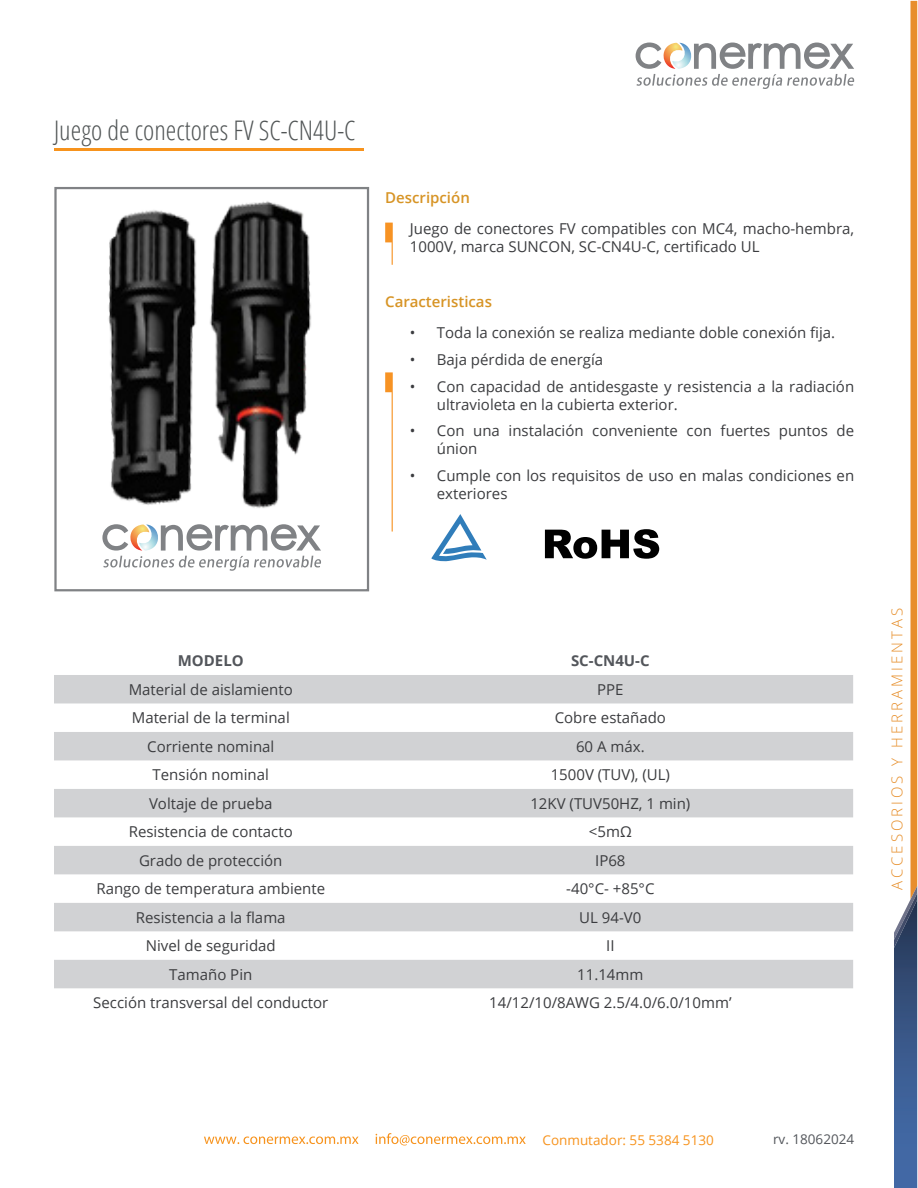
<style>
.page{position:relative;width:918px;height:1188px;background:#fff}
.page>*{position:absolute;margin:0;border:0;box-sizing:border-box;transform-origin:0 0}
.Titulo_Ficha{font:300 condensed 27px "Open Sans";color:#515556}
.Parrafo{font:15px/18px "Open Sans";color:#3b3c3f}
.Caracteristicas_Nara{font:600 15px "Open Sans";color:#d79425}
.t1{font:300 15px "Open Sans";letter-spacing:.2em;color:#e78f2b}
.Parrafo-2{font:700 15px "Open Sans";color:#53565b}
.t2{font:13.5px "Open Sans";color:#f7931d}
.t3{font:13.5px "Open Sans";color:#53565b}
</style>
<div class="page">
<svg style="left:910px;top:1px;width:7px;height:892px;background:#e9953b"></svg>
<img style="left:910px;top:893px;width:7px;height:7px">
<img style="left:894px;top:900px;width:23px;height:288px">
<svg style="left:636px;top:43px;width:218px;height:46px"></svg>
<svg style="left:204px;top:1137px;width:155px;height:7px"></svg>
<svg style="left:376px;top:1133px;width:150px;height:12px"></svg>
<svg style="left:385px;top:372px;width:8px;height:160px"></svg>
<svg style="left:385px;top:223px;width:8px;height:42px"></svg>
<div style="left:54px;top:187px;width:315px;height:404px;border:2px solid #808285"></div>
<svg style="left:54px;top:675px;width:799px;height:313px;fill:#d1d2d4"></svg>
<hr style="left:54px;top:148px;width:310px;height:3px;background:#f7931d">
<img style="left:108px;top:201px;width:203px;height:307px">
<svg style="left:102px;top:524px;width:219px;height:47px"></svg>
<svg style="left:545px;top:529px;width:114px;height:30px"></svg>
<svg style="left:431px;top:514px;width:56px;height:48px"></svg>
<p class="Titulo_Ficha" style="left:54px;top:112px;width:303px">Juego de conectores FV SC-CN4U-C</p>
<p class="Caracteristicas_Nara" style="left:385px;top:187px;width:86px">Descripción</p>
<p class="Parrafo" style="left:410px;top:219px;width:446px">Juego de conectores FV compatibles con MC4, macho-hembra,<br>1000V, marca SUNCON, SC-CN4U-C, certificado UL</p>
<p class="Caracteristicas_Nara" style="left:385px;top:291px;width:108px">Caracteristicas</p>
<p class="Parrafo" style="left:410px;top:324px;width:427px">• Toda la conexión se realiza mediante doble conexión fija.</p>
<p class="Parrafo" style="left:410px;top:350px;width:195px">• Baja pérdida de energía</p>
<p class="Parrafo" style="left:437px;top:377px;width:419px;text-indent:-27px">• Con capacidad de antidesgaste y resistencia a la radiación ultravioleta en la cubierta exterior.</p>
<p class="Parrafo" style="left:437px;top:421px;width:419px;text-indent:-27px">• Con una instalación conveniente con fuertes puntos de únion</p>
<p class="Parrafo" style="left:437px;top:466px;width:419px;text-indent:-27px">• Cumple con los requisitos de uso en malas condiciones en exteriores</p>
<p class="Parrafo-2" style="left:178px;top:650px;width:67px">MODELO</p>
<p class="Parrafo-2" style="left:571px;top:650px;width:80px">SC-CN4U-C</p>
<p class="Parrafo" style="left:129px;top:680px;width:166px">Material de aislamiento</p>
<p class="Parrafo" style="left:597px;top:680px;width:28px">PPE</p>
<p class="Parrafo" style="left:132px;top:709px;width:160px">Material de la terminal</p>
<p class="Parrafo" style="left:555px;top:709px;width:113px">Cobre estañado</p>
<p class="Parrafo" style="left:147px;top:737px;width:129px">Corriente nominal</p>
<p class="Parrafo" style="left:576px;top:737px;width:70px">60 A máx.</p>
<p class="Parrafo" style="left:153px;top:766px;width:118px">Tensión nominal</p>
<p class="Parrafo" style="left:551px;top:766px;width:121px">1500V (TUV), (UL)</p>
<p class="Parrafo" style="left:149px;top:794px;width:125px">Voltaje de prueba</p>
<p class="Parrafo" style="left:530px;top:794px;width:162px">12KV (TUV50HZ, 1 min)</p>
<p class="Parrafo" style="left:129px;top:823px;width:165px">Resistencia de contacto</p>
<p class="Parrafo" style="left:589px;top:823px;width:44px">&lt;5mΩ</p>
<p class="Parrafo" style="left:139px;top:851px;width:145px">Grado de protección</p>
<p class="Parrafo" style="left:595px;top:851px;width:32px">IP68</p>
<p class="Parrafo" style="left:96px;top:880px;width:230px">Rango de temperatura ambiente</p>
<p class="Parrafo" style="left:566px;top:880px;width:90px">-40°C- +85°C</p>
<p class="Parrafo" style="left:136px;top:908px;width:151px">Resistencia a la flama</p>
<p class="Parrafo" style="left:579px;top:908px;width:64px">UL 94-V0</p>
<p class="Parrafo" style="left:146px;top:937px;width:131px">Nivel de seguridad</p>
<p class="Parrafo" style="left:606px;top:937px;width:10px">II</p>
<p class="Parrafo" style="left:169px;top:965px;width:85px">Tamaño Pin</p>
<p class="Parrafo" style="left:577px;top:965px;width:68px">11.14mm</p>
<p class="Parrafo" style="left:93px;top:993px;width:236px">Sección transversal del conductor</p>
<p class="Parrafo" style="left:489px;top:993px;width:244px">14/12/10/8AWG 2.5/4.0/6.0/10mm’</p>
<p class="t1" style="left:887px;top:890px;width:284px;rotate:-90deg">ACCESORIOS Y HERRAMIENTAS</p>
<p class="t2" style="left:543px;top:1131px;width:173px">Conmutador: 55 5384 5130</p>
<p class="t3" style="left:773px;top:1130px;width:83px">rv. 18062024</p>
</div>
